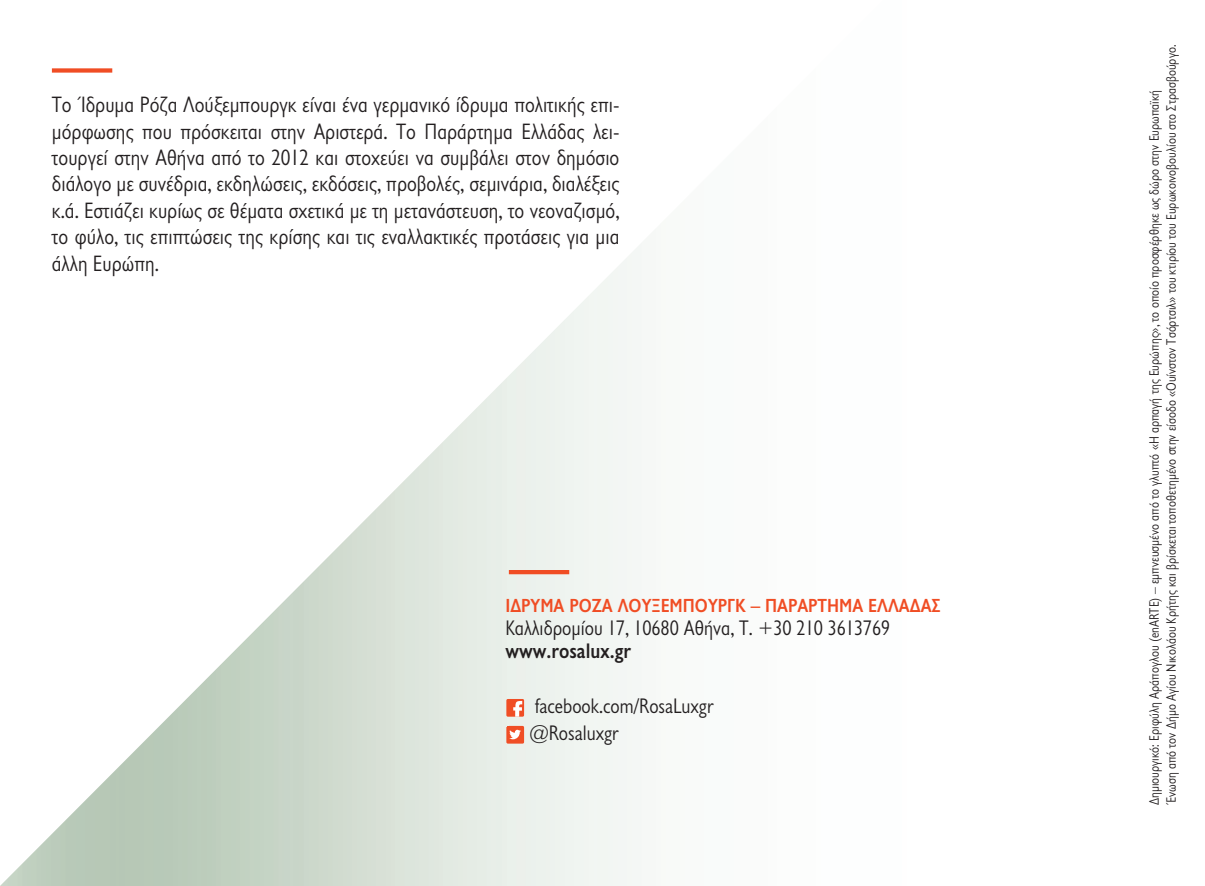
<style>
.page{position:relative;width:1205px;height:886px;background:#fff}
.page>*{position:absolute;margin:0;border:0;box-sizing:border-box;transform-origin:0 0}
.t1{font:22.5px/26.5px "Gill Sans Hel Semi Condenced";color:#231f20;text-align:justify}
.t2{font:21.25px "Gill Sans Hel Semi Condenced";color:#231f20}
.t3{font:700 21.25px "Gill Sans Hel Semi Condenced";color:#231f20}
.t4{font:700 19.25px "Gill Sans Hel Semi Condenced";color:#f04d24}
.t5{font:13.75px/17px "Gill Sans Hel Semi Condenced";color:#231f20}
</style>
<div class="page">
<div style="left:52px;top:68px;width:60px;height:5px;background:#f04d24"></div>
<hr style="left:509px;top:570px;width:60px;height:4px;background:#f04d24">
<svg style="left:506px;top:699px;width:18px;height:18px"></svg>
<svg style="left:506px;top:726px;width:18px;height:17px"></svg>
<p class="t1" style="left:52px;top:91px;width:569px">Το Ίδρυμα Ρόζα Λούξεμπουργκ είναι ένα γερμανικό ίδρυμα πολιτικής επι&shy;μόρφωσης που πρόσκειται στην Αριστερά. Το Παράρτημα Ελλάδας λει&shy;τουργεί στην Αθήνα από το 2012 και στοχεύει να συμβάλει στον δημόσιο διάλογο με συνέδρια, εκδηλώσεις, εκδόσεις, προβολές, σεμινάρια, διαλέξεις κ.ά. Εστιάζει κυρίως σε θέματα σχετικά με τη μετανάστευση, το νεοναζισμό, το φύλο, τις επιπτώσεις της κρίσης και τις εναλλακτικές προτάσεις για μια άλλη Ευρώπη.</p>
<p class="t4" style="left:505px;top:594px;width:437px">ΊΔΡΥΜΑ ΡΌΖΑ ΛΟΎΞΕΜΠΟΥΡΓΚ – ΠΑΡΆΡΤΗΜΑ ΕΛΛΆΔΑΣ</p>
<p class="t2" style="left:505px;top:616px;width:386px">Καλλιδρομίου 17, 10680 Αθήνα, T. +30 210 3613769</p>
<p class="t3" style="left:505px;top:639px;width:127px">www.rosalux.gr</p>
<p class="t2" style="left:535px;top:694px;width:180px">facebook.com/RosaLuxgr</p>
<p class="t2" style="left:530px;top:721px;width:90px">@Rosaluxgr</p>
<p class="t5" style="left:1145px;top:805px;width:762px;rotate:-90deg">Δημιουργικό: Eριφύλη Αράπογλου (enARTE) – εμπνευσμένο από το γλυπτό «Η αρπαγή της Ευρώπης», το οποίο προσφέρθηκε ως δώρο στην Ευρωπαϊκή<br>Ένωση από τον Δήμο Αγίου Νικολάου Κρήτης και βρίσκεται τοποθετημένο στην είσοδο «Ουίνστον Τσόρτσιλ» του κτιρίου του Ευρωκοινοβουλίου στο Στρασβούργο.</p>
</div>
